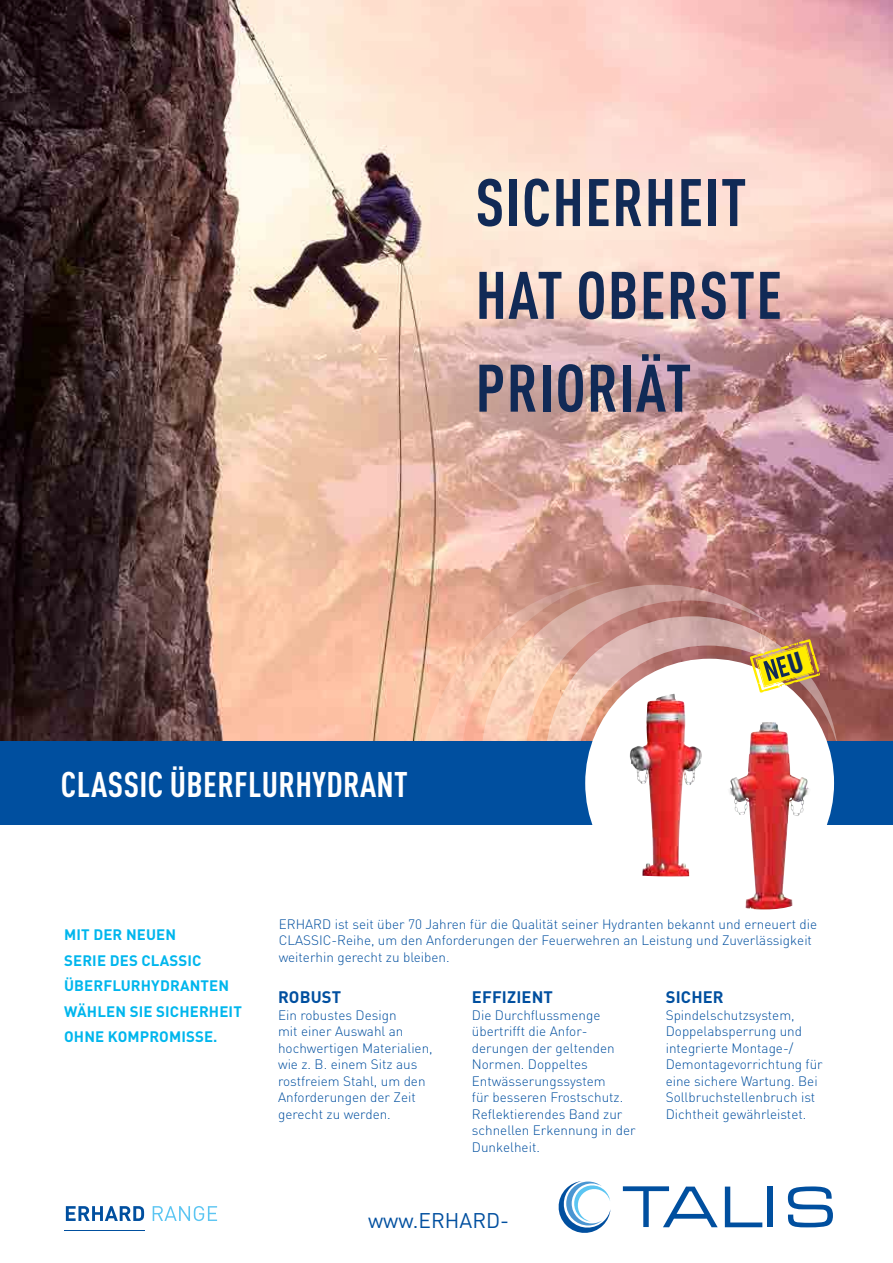
<style>
.page{position:relative;width:893px;height:1263px;background:#fff}
.page>*{position:absolute;margin:0;border:0;box-sizing:border-box;transform-origin:0 0}
.t1{font:700 condensed 66px/92.8px "DIN Pro";letter-spacing:.02em;color:#112a56}
.t2{font:700 condensed 35.25px "DIN Pro";letter-spacing:.01em;color:#fff}
.t3{font:21px "DIN Pro";color:#004f9f}
.t4{font:700 16.5px "DIN Pro";letter-spacing:.01em;color:#004f9f}
.t5{font:700 15px/25.5px "DIN Pro";letter-spacing:.01em;color:#00b6ed}
.t6{font:300 13.5px/16.5px "DIN Pro";color:#004f9f}
</style>
<div class="page">
<img style="left:0;top:0;width:893px;height:741px">
<div style="left:384px;top:83px;width:484px;height:424px;background:#fff;opacity:.75"></div>
<svg style="left:419px;top:581px;width:421px;height:329px"></svg>
<svg style="left:481px;top:585px;width:293px;height:325px"></svg>
<svg style="left:545px;top:616px;width:292px;height:293px"></svg>
<div style="left:0;top:741px;width:893px;height:84px;background:#004f9f"></div>
<div style="left:585px;top:659px;width:249px;height:248px;background:#fff;border-radius:50%"></div>
<img style="left:727px;top:722px;width:84px;height:187px">
<img style="left:629px;top:694px;width:73px;height:182px">
<svg style="left:558px;top:1181px;width:52px;height:52px"></svg>
<svg style="left:623px;top:1186px;width:95px;height:41px"></svg>
<svg style="left:725px;top:1186px;width:37px;height:41px"></svg>
<div style="left:767px;top:1186px;width:6px;height:41px;background:#004f9f"></div>
<svg style="left:788px;top:1186px;width:45px;height:41px"></svg>
<svg style="left:66px;top:1206px;width:78px;height:15px"></svg>
<svg style="left:153px;top:1206px;width:64px;height:15px"></svg>
<hr style="left:64px;top:1230px;width:80px;height:1px;background:#004f9f">
<svg style="left:750px;top:639px;width:70px;height:54px;background:#d0b553"></svg>
<h1 class="t1" style="left:475px;top:155px;width:308px">SICHERHEIT<br>HAT OBERSTE<br>PRIORIÄT</h1>
<h2 class="t2" style="left:61px;top:763px;width:348px">CLASSIC ÜBERFLURHYDRANT</h2>
<p class="t5" style="left:64px;top:920px;width:179px">MIT DER NEUEN<br>SERIE DES CLASSIC<br>ÜBERFLURHYDRANTEN<br>WÄHLEN SIE SICHERHEIT<br>OHNE KOMPROMISSE.</p>
<p class="t6" style="left:279px;top:915px;width:540px">ERHARD ist seit über 70 Jahren für die Qualität seiner Hydranten bekannt und erneuert die<br>CLASSIC-Reihe, um den Anforderungen der Feuerwehren an Leistung und Zuverlässigkeit weiterhin gerecht zu bleiben.</p>
<p class="t4" style="left:278px;top:984px;width:65px">ROBUST</p>
<p class="t6" style="left:278px;top:1006px;width:156px">Ein robustes Design<br>mit einer Auswahl an hochwertigen Materialien, wie z. B. einem Sitz aus rostfreiem Stahl, um den<br>Anforderungen der Zeit gerecht zu werden.</p>
<p class="t4" style="left:472px;top:984px;width:83px">EFFIZIENT</p>
<p class="t6" style="left:472px;top:1006px;width:165px">Die Durchflussmenge übertrifft die Anfor&shy;derungen der geltenden<br>Normen. Doppeltes<br>Entwässerungssystem<br>für besseren Frostschutz.<br>Reflektierendes Band zur schnellen Erkennung in der<br>Dunkelheit.</p>
<h3 class="t3" style="left:368px;top:1204px;width:143px">www.ERHARD-</h3>
<p class="t4" style="left:666px;top:984px;width:59px">SICHER</p>
<p class="t6" style="left:666px;top:1006px;width:159px">Spindelschutzsystem,<br>Doppelabsperrung und integrierte Montage-/<br>Demontagevorrichtung für eine sichere Wartung. Bei<br>Sollbruchstellenbruch ist<br>Dichtheit gewährleistet.</p>
</div>
